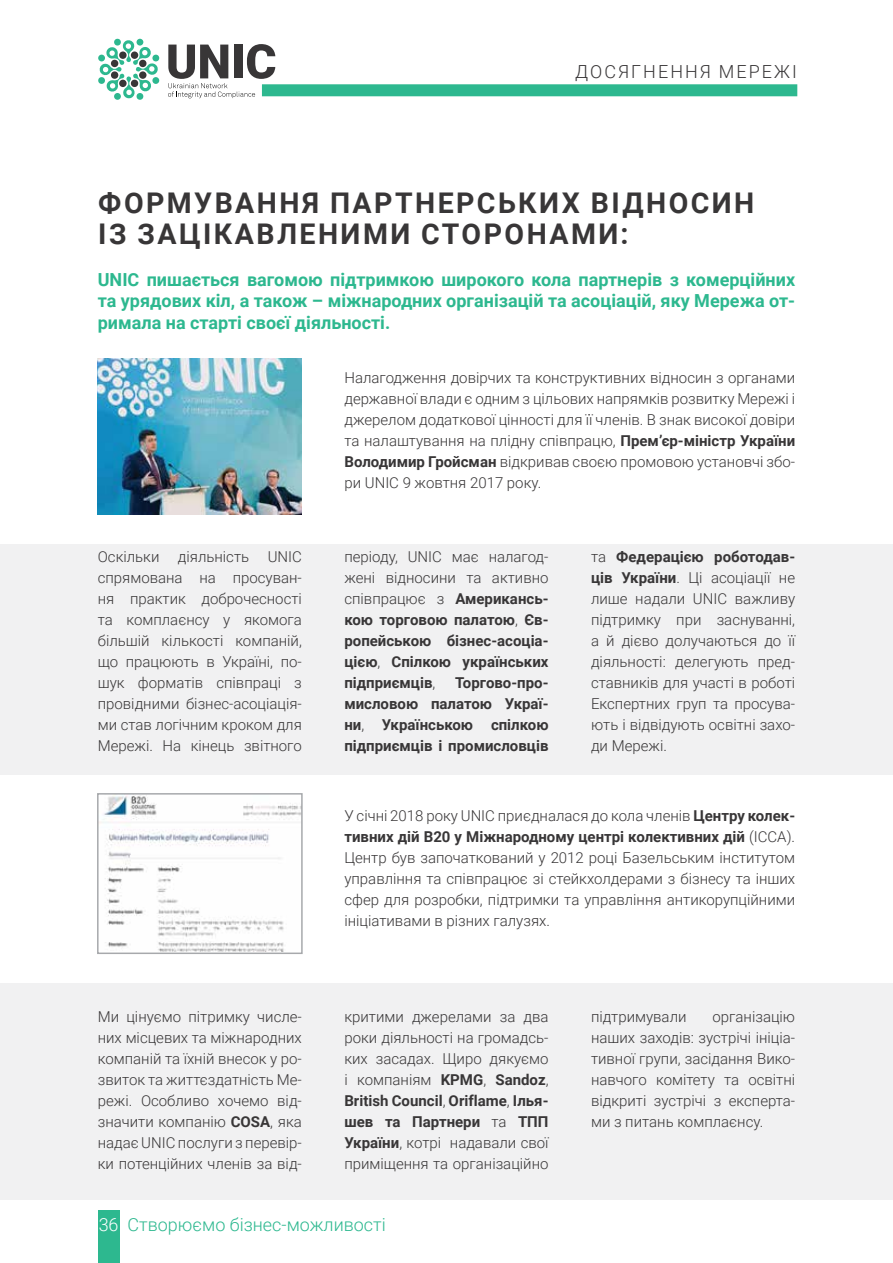
<style>
.page{position:relative;width:893px;height:1263px;background:#fff}
.page>*{position:absolute;margin:0;border:0;box-sizing:border-box;transform-origin:0 0}
.t1{font:700 28.5px/31.5px "Roboto";letter-spacing:.085em;color:#383637}
.t2{font:700 18px/21.6px "Roboto";color:#2db88f;text-align:justify}
.t3{font:300 18px "Roboto";color:#2db88f}
.t4{font:300 18px "Roboto";letter-spacing:.115em;color:#383637}
.t5{font:300 15px/21px "Roboto";color:#383637;text-align:justify}
.t6{font:700 15px/21px "Roboto";color:#383637;text-align:justify}
.s1{font-weight:700}
.s2{font-weight:300}
.s3{color:#fff}
</style>
<div class="page">
<div style="left:262px;top:84px;width:535px;height:12px;background:#2db88f"></div>
<svg style="left:168px;top:44px;width:107px;height:54px"></svg>
<svg style="left:98px;top:38px;width:62px;height:62px"></svg>
<div style="left:98px;top:1210px;width:21px;height:53px;background:#2db88f"></div>
<div style="left:0;top:544px;width:893px;height:231px;background:#f1f1f2"></div>
<div style="left:0;top:983px;width:893px;height:216px;background:#f1f1f2"></div>
<img style="left:98px;top:358px;width:204px;height:156px">
<img style="left:100px;top:796px;width:200px;height:155px">
<div style="left:97px;top:793px;width:206px;height:161px;border:2px solid #a7a9ac"></div>
<p class="t4" style="left:575px;top:59px;width:223px">ДОСЯГНЕННЯ МЕРЕЖІ</p>
<h1 class="t1" style="left:98px;top:186px;width:658px">ФОРМУВАННЯ ПАРТНЕРСЬКИХ ВІДНОСИН<br>ІЗ ЗАЦІКАВЛЕНИМИ СТОРОНАМИ:</h1>
<p class="t2" style="left:98px;top:268px;width:699px">UNIC пишається вагомою підтримкою широкого кола партнерів з комерційних та урядових кіл, а також – міжнародних організацій та асоціацій, яку Мережа от&shy;римала на старті своєї діяльності.</p>
<p class="t5" style="left:344px;top:367px;width:452px">Налагодження довірчих та конструктивних відносин з органами державної влади є одним з цільових напрямків розвитку Мережі і джерелом додаткової цінності для її членів. В знак високої довіри та налаштування на плідну співпрацю, <span class="s1">Прем’єр-міністр України Володимир Гройсман</span> відкривав своєю промовою установчі збо&shy;ри UNIC 9 жовтня 2017 року.</p>
<p class="t5" style="left:98px;top:546px;width:206px">Оскільки діяльність UNIC спрямована на просуван&shy;ня практик доброчесності та комплаєнсу у якомога більшій кількості компаній, що працюють в Україні, по&shy;шук форматів співпраці з провідними бізнес-асоціація&shy;ми став логічним кроком для Мережі. На кінець звітного</p>
<p class="t6" style="left:344px;top:546px;width:206px"><span class="s2">періоду, UNIC має налагод&shy;жені відносини та активно співпрацює з</span> Американсь&shy;кою торговою палатою<span class="s2">,</span> Єв&shy;ропейською бізнес-асоціа&shy;цією<span class="s2">,</span> Спілкою українських підприємців<span class="s2">,</span></p>
<p class="t6" style="left:344px;top:672px;width:206px;text-indent:111px">Торгово-про&shy;мисловою палатою Украї&shy;ни<span class="s2">,</span> Українською спілкою підприємців і промисловців</p>
<p class="t5" style="left:591px;top:546px;width:206px">та <span class="s1">Федерацією роботодав&shy;ців України</span>. Ці асоціації не лише надали UNIC важливу підтримку при заснуванні, а й дієво долучаються до її діяльності: делегують пред&shy;ставників для участі в роботі Експертних груп та просува&shy;ють і відвідують освітні захо&shy;ди Мережі.</p>
<p class="t5" style="left:344px;top:805px;width:452px">У січні 2018 року UNIC приєдналася до кола членів <span class="s1">Центру колек&shy;тивних дій В20 у Міжнародному центрі колективних дій</span> (ICCA).<br>Центр був започаткований у 2012 році Базельським інститутом управління та співпрацює зі стейкхолдерами з бізнесу та інших сфер для розробки, підтримки та управління антикорупційними ініціативами в різних галузях.</p>
<p class="t5" style="left:98px;top:1006px;width:206px">Ми цінуємо пітримку числе&shy;них місцевих та міжнародних компаній та їхній внесок у ро&shy;звиток та життєздатність Ме&shy;режі. Особливо хочемо від&shy;значити компанію <span class="s1">COSA</span>, яка надає UNIC послуги з перевір&shy;ки потенційних членів за від-</p>
<p class="t5" style="left:344px;top:1006px;width:206px">критими джерелами за два роки діяльності на громадсь&shy;ких засадах. Щиро дякуємо і компаніям <span class="s1">KPMG</span>, <span class="s1">Sandoz</span>, <span class="s1">British Council</span>, <span class="s1">Oriflame</span>, <span class="s1">Ілья&shy;шев та Партнери</span> та <span class="s1">ТПП України</span>, котрі надавали свої приміщення та організаційно</p>
<p class="t5" style="left:591px;top:1006px;width:97px">підтримували</p>
<p class="t5" style="left:591px;top:1006px;width:206px;text-indent:122px">організацію наших заходів: зустрічі ініціа&shy;тивної групи, засідання Вико&shy;навчого комітету та освітні відкриті зустрічі з експерта&shy;ми з питань комплаєнсу.</p>
<p class="t3" style="left:99px;top:1212px;width:289px"><span class="s3">36</span> Створюємо бізнес-можливості</p>
</div>
